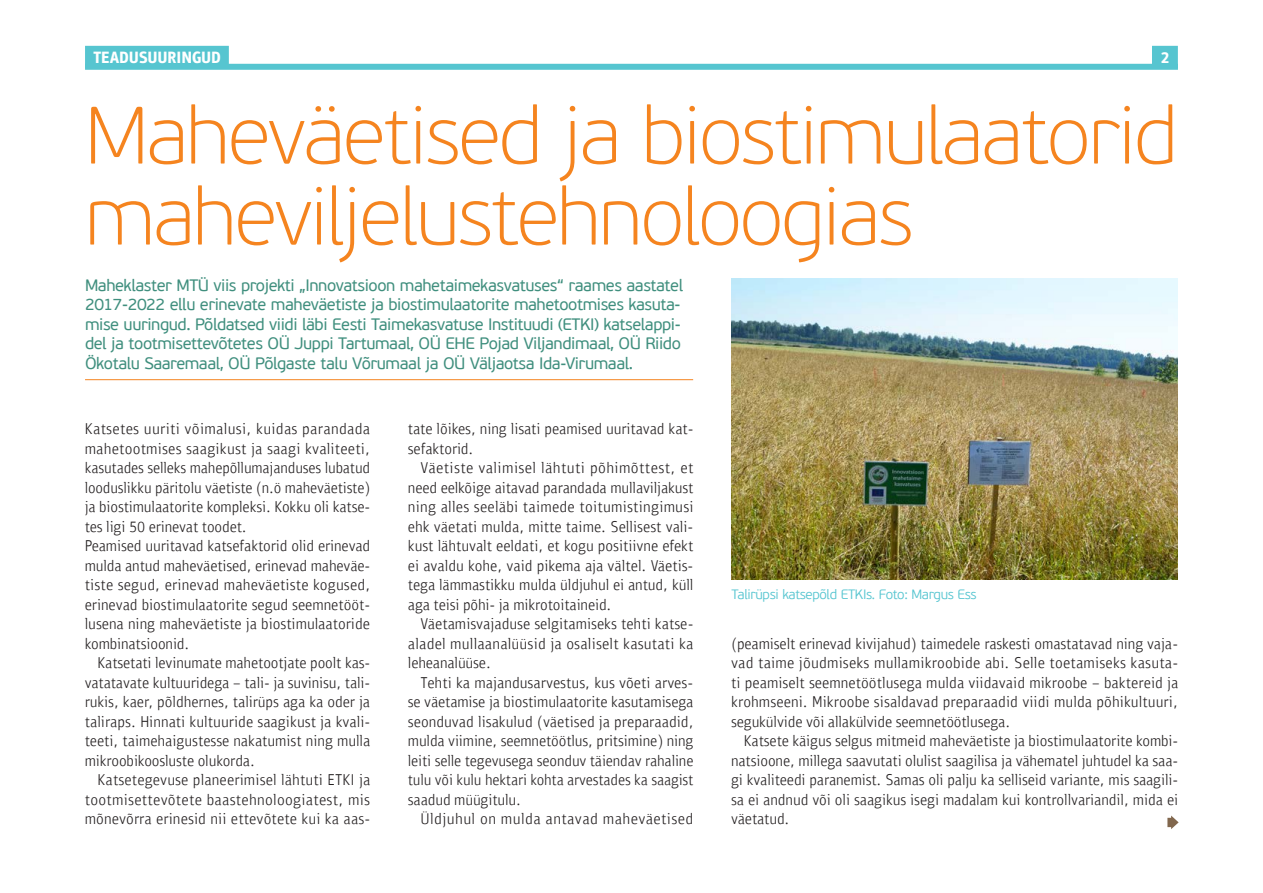
<style>
.page{position:relative;width:1263px;height:893px;background:#fff}
.page>*{position:absolute;margin:0;border:0;box-sizing:border-box;transform-origin:0 0}
.t1{font:100 81px/81px "PF Beau Sans Pro";letter-spacing:-.025em;color:#f5841f}
.t2{font:16.5px/19.5px "PF Beau Sans Pro";letter-spacing:-.025em;color:#408f7e}
.t3{font:300 15.75px/19.5px "PF Bulletin Sans Pro";color:#231f20;text-align:center}
.t4{font:300 13.5px "PF Beau Sans Pro";letter-spacing:-.025em;color:#56c5d0}
</style>
<div class="page">
<div style="left:85px;top:46px;width:144px;height:22px;background:#56c5d0"></div>
<div style="left:1152px;top:46px;width:26px;height:22px;background:#56c5d0"></div>
<div style="left:85px;top:64px;width:1093px;height:6px;background:#56c5d0"></div>
<hr style="left:85px;top:379px;width:608px;height:1px;background:#f5841f">
<img style="left:731px;top:278px;width:447px;height:302px">
<h1 class="t1" style="left:85px;top:95px;width:1094px">Maheväetised ja biostimulaatorid maheviljelustehnoloogias</h1>
<p class="t2" style="left:85px;top:276px;width:600px">Maheklaster MTÜ viis projekti „Innovatsioon mahetaimekasvatuses“ raames aastatel 2017-2022 ellu erinevate maheväetiste ja biostimulaatorite mahetootmises kasuta&shy;mise uuringud. Põldatsed viidi läbi Eesti Taimekasvatuse Instituudi (ETKI) katselappi&shy;del ja tootmisettevõtetes OÜ Juppi Tartumaal, OÜ EHE Pojad Viljandimaal, OÜ Riido Ökotalu Saaremaal, OÜ Põlgaste talu Võrumaal ja OÜ Väljaotsa Ida-Virumaal.</p>
<p class="t3" style="left:101px;top:419px;width:92px">▼▲▼▲ ◆◆▼ ❖</p>
<p class="t3" style="left:224px;top:419px;width:19px">●◆▲</p>
<p class="t3" style="left:331px;top:419px;width:9px">■</p>
<p class="t3" style="left:120px;top:439px;width:74px">▼□□▼ ▲ ▲ ▲</p>
<p class="t3" style="left:227px;top:439px;width:20px">◆▲▼</p>
<p class="t3" style="left:312px;top:439px;width:49px">❖●▼ ▼</p>
<p class="t3" style="left:99px;top:458px;width:19px">▲◆▼</p>
<p class="t3" style="left:139px;top:458px;width:49px">▲ ▲●● ▲</p>
<p class="t3" style="left:238px;top:458px;width:15px">●●◆</p>
<p class="t3" style="left:281px;top:458px;width:83px">■ ◆▲ ▲ ●◆ ▼◆</p>
<p class="t3" style="left:85px;top:478px;width:68px">●□□ ◆▲● ◆</p>
<p class="t3" style="left:179px;top:478px;width:92px">▼□●◆ ❖ ▼ ▲▼ ■</p>
<p class="t3" style="left:317px;top:478px;width:41px">❖ ▼▲▼</p>
<p class="t3" style="left:111px;top:497px;width:153px">□▲▼ ◆● ▼□▼ □ ● ▲</p>
<p class="t3" style="left:282px;top:497px;width:44px">□ ◆ □●</p>
<p class="t3" style="left:85px;top:517px;width:26px">▼ ▲ ●</p>
<p class="t3" style="left:165px;top:517px;width:78px">■❖▼ ▼□□ ▼</p>
<p class="t3" style="left:121px;top:536px;width:69px">▲ ◆◆▼❖</p>
<p class="t3" style="left:133px;top:556px;width:21px">■▼◆</p>
<p class="t3" style="left:197px;top:556px;width:37px">❖ ▼▲</p>
<p class="t3" style="left:85px;top:575px;width:63px">▼▲▼ ▲ ◆</p>
<p class="t3" style="left:258px;top:575px;width:93px">❖ ▼▲▼ □ ◆▲</p>
<p class="t3" style="left:154px;top:595px;width:146px">□▲▼ ◆● ▼□ ▼ ▲ ◆ ▲</p>
<p class="t3" style="left:324px;top:595px;width:42px">■▼ ▼</p>
<p class="t3" style="left:85px;top:614px;width:63px">●◆▲ ■ ■■</p>
<p class="t3" style="left:193px;top:614px;width:43px">❖ ▼▲▼</p>
<p class="t3" style="left:273px;top:614px;width:74px">□▲▼ ◆● ▼□</p>
<p class="t3" style="left:91px;top:634px;width:83px">□ ■ ▼▲□□■</p>
<p class="t3" style="left:113px;top:653px;width:103px">▼▲▼▼ ●❖■◆ ▼</p>
<p class="t3" style="left:258px;top:653px;width:107px">▼□□▼ ▼ □□●▼ ▲</p>
<p class="t3" style="left:85px;top:673px;width:107px">❖ ▼ ▼ ❖ ▼ ◆●▼◆◆</p>
<p class="t3" style="left:288px;top:673px;width:74px">▲◆❖■▲◆ ▼ ●</p>
<p class="t3" style="left:173px;top:692px;width:107px">● ■▲ ▼●✓▲</p>
<p class="t3" style="left:126px;top:712px;width:104px">▲ ★ ■■ ▼ ◆●▼◆◆</p>
<p class="t3" style="left:258px;top:712px;width:59px">▲ ◆▲▼</p>
<p class="t3" style="left:85px;top:731px;width:44px">▼ ▼ ▼</p>
<p class="t3" style="left:185px;top:731px;width:57px">◆▲▼ ▲▲ ■</p>
<p class="t3" style="left:263px;top:731px;width:64px">▼◆ ▲▼ ■■</p>
<p class="t3" style="left:349px;top:731px;width:16px">◆●●</p>
<p class="t3" style="left:112px;top:751px;width:120px">□□ □□▲●◆▲▼ □●◆ □</p>
<p class="t3" style="left:113px;top:770px;width:25px">▼▲ ▼</p>
<p class="t3" style="left:161px;top:770px;width:22px">❖◆▲</p>
<p class="t3" style="left:260px;top:770px;width:60px">▲ ● ● ▼◆▼</p>
<p class="t3" style="left:85px;top:790px;width:111px">▼□□▼ ▲▼▼❖▼▼</p>
<p class="t3" style="left:230px;top:790px;width:64px">▲▼ ■□●□□</p>
<p class="t3" style="left:314px;top:790px;width:26px">▼ ▲▼</p>
<p class="t3" style="left:173px;top:809px;width:46px">■ ▲ ■</p>
<p class="t3" style="left:239px;top:809px;width:79px">▼▼❖▼▼ ◆</p>
<p class="t3" style="left:408px;top:419px;width:33px">▼ ▼ ●</p>
<p class="t3" style="left:466px;top:419px;width:72px">▲ ■■ ●▲ ▼</p>
<p class="t3" style="left:582px;top:419px;width:69px">▲ ◆◆▼❖</p>
<p class="t3" style="left:408px;top:439px;width:45px">▲ ▼□</p>
<p class="t3" style="left:444px;top:458px;width:54px">▼▲▼ ❖ ●</p>
<p class="t3" style="left:519px;top:458px;width:63px">▲ ● ● ▼◆▼</p>
<p class="t3" style="left:639px;top:458px;width:55px">▼▼ ▲▼ ▼</p>
<p class="t3" style="left:408px;top:478px;width:8px">■</p>
<p class="t3" style="left:455px;top:478px;width:4px">●</p>
<p class="t3" style="left:570px;top:478px;width:8px">■</p>
<p class="t3" style="left:622px;top:478px;width:73px">◆●● ❖ ● ◆▲▼</p>
<p class="t3" style="left:449px;top:497px;width:51px">●●▲ ▲ ●</p>
<p class="t3" style="left:580px;top:497px;width:72px">▼□▼◆ ▲▼■</p>
<p class="t3" style="left:434px;top:517px;width:40px">❖ ▼▼</p>
<p class="t3" style="left:544px;top:517px;width:28px">▼▼ ▼</p>
<p class="t3" style="left:626px;top:517px;width:58px">●●▲ ▲▼ ❖ ●</p>
<p class="t3" style="left:415px;top:536px;width:121px">◆▲▼ ● ▼◆❖ ●▼ ● ▼</p>
<p class="t3" style="left:555px;top:536px;width:97px">▼ □ ◆ □▲▼ ❖■</p>
<p class="t3" style="left:431px;top:556px;width:53px">❖●◆ □</p>
<p class="t3" style="left:608px;top:556px;width:35px">❖●▼●</p>
<p class="t3" style="left:480px;top:575px;width:131px">▲▼ ◆ ◆● ✓● ◆ ◆●</p>
<p class="t3" style="left:636px;top:575px;width:21px">■▼◆</p>
<p class="t3" style="left:679px;top:575px;width:15px">✓●●</p>
<p class="t3" style="left:540px;top:595px;width:49px">□▼□▼ ■</p>
<p class="t3" style="left:443px;top:614px;width:42px">▼ ▲❖</p>
<p class="t3" style="left:510px;top:614px;width:60px">◆▲ ▲● ▼</p>
<p class="t3" style="left:591px;top:614px;width:56px">▲▲ ▼▼</p>
<p class="t3" style="left:416px;top:634px;width:119px">● ● ◆●● ■ ●✓✓▲</p>
<p class="t3" style="left:567px;top:634px;width:53px">□▲ ●▲ ●▼</p>
<p class="t3" style="left:638px;top:634px;width:33px">▲◆▼ ▼</p>
<p class="t3" style="left:408px;top:653px;width:72px">● ■ ●✓✓▲ ▼</p>
<p class="t3" style="left:505px;top:673px;width:143px">■ ◆▲ ❖ ▲▼◆▲ ◆▲ ❖ ▼</p>
<p class="t3" style="left:408px;top:692px;width:43px">▲ ❖ ▼</p>
<p class="t3" style="left:473px;top:692px;width:129px">▲ □▲▼ ◆● ▼□ ▼</p>
<p class="t3" style="left:625px;top:692px;width:19px">▲◆▼</p>
<p class="t3" style="left:408px;top:712px;width:52px">▲ □■ ◆❖</p>
<p class="t3" style="left:478px;top:712px;width:103px">●▲ ◆●◆ ❖ ▼▲</p>
<p class="t3" style="left:419px;top:731px;width:37px">◆● ❖</p>
<p class="t3" style="left:532px;top:731px;width:57px">■ ▼ ▼●◆▲</p>
<p class="t3" style="left:613px;top:731px;width:74px">▼▲ ■ ■■</p>
<p class="t3" style="left:408px;top:751px;width:63px">● ▼ ▲●● ▼</p>
<p class="t3" style="left:492px;top:751px;width:21px">❖◆▲</p>
<p class="t3" style="left:537px;top:751px;width:106px">▲□■◆❖ ▼ ■ ❖</p>
<p class="t3" style="left:408px;top:770px;width:35px">▼◆●◆ ❖</p>
<p class="t3" style="left:463px;top:770px;width:19px">◆●◆</p>
<p class="t3" style="left:506px;top:770px;width:52px">▼ □ ▼</p>
<p class="t3" style="left:580px;top:770px;width:25px">❖ ▲▼</p>
<p class="t3" style="left:466px;top:790px;width:52px">✓✓ ▼◆●◆</p>
<p class="t3" style="left:431px;top:809px;width:95px">● ◆ ◆● □■ ◆●</p>
<p class="t3" style="left:554px;top:809px;width:29px">■▼ ❖</p>
<p class="t3" style="left:639px;top:809px;width:40px">❖ ▼▲</p>
<p class="t4" style="left:731px;top:587px;width:247px">Talirüpsi katsepõld ETKIs. Foto: Margus Ess</p>
<p class="t3" style="left:774px;top:634px;width:22px">▲ ●▼</p>
<p class="t3" style="left:866px;top:634px;width:61px">❖ ◆ ▼</p>
<p class="t3" style="left:970px;top:634px;width:185px">● ▲ ▲▼ □ ▲▼▼❖ ■■ ❖</p>
<p class="t3" style="left:811px;top:653px;width:91px">◆ ▲ ▲ ◆●●</p>
<p class="t3" style="left:1030px;top:653px;width:47px">●● ▼□ ▼</p>
<p class="t3" style="left:1145px;top:653px;width:20px">▲◆▼</p>
<p class="t3" style="left:783px;top:673px;width:33px">▲ ●▼ ▲</p>
<p class="t3" style="left:841px;top:673px;width:59px">■ ▼ ▼●◆▲</p>
<p class="t3" style="left:744px;top:692px;width:56px">□▲■</p>
<p class="t3" style="left:874px;top:692px;width:50px">▲▲● ❖</p>
<p class="t3" style="left:1023px;top:692px;width:55px">❖ ◆●</p>
<p class="t3" style="left:1131px;top:692px;width:33px">◆●▼◆◆</p>
<p class="t3" style="left:731px;top:712px;width:54px">▲ ◆ ✓●❖</p>
<p class="t3" style="left:806px;top:712px;width:68px">❖ ●● ✓●❖</p>
<p class="t3" style="left:896px;top:712px;width:89px">▲ ■ ▼ ▼●◆▲</p>
<p class="t3" style="left:759px;top:731px;width:24px">▼▲ ▼</p>
<p class="t3" style="left:818px;top:731px;width:79px">◆▲ ▲ ● ◆▲ ▼</p>
<p class="t3" style="left:963px;top:731px;width:42px">❖ ▼▲▼</p>
<p class="t3" style="left:1040px;top:731px;width:111px">□▲▼ ◆● ▼□ ▼ □</p>
<p class="t3" style="left:731px;top:751px;width:53px">■ ▼▲ □□■</p>
<p class="t3" style="left:846px;top:751px;width:106px">▲ ❖◆▼ ▼ □●◆● ▲▼ ▲</p>
<p class="t3" style="left:1063px;top:751px;width:70px">▼● ◆▼◆ ●</p>
<p class="t3" style="left:754px;top:770px;width:27px">❖●▼</p>
<p class="t3" style="left:836px;top:770px;width:41px">■ ▲▼</p>
<p class="t3" style="left:919px;top:770px;width:22px">▲ □●</p>
<p class="t3" style="left:999px;top:770px;width:30px">▲ ●●▲</p>
<p class="t3" style="left:1051px;top:770px;width:44px">❖ ■▼</p>
<p class="t3" style="left:1165px;top:770px;width:4px">●</p>
<p class="t3" style="left:731px;top:790px;width:130px">▲ ■ ■◆ ❖ □● ▲</p>
<p class="t3" style="left:893px;top:790px;width:28px">◆▲ ▲</p>
<p class="t3" style="left:977px;top:790px;width:103px">● ◆ □■▼ □●●❖</p>
<p class="t3" style="left:731px;top:809px;width:47px">❖ ▼▼◆</p>
</div>
